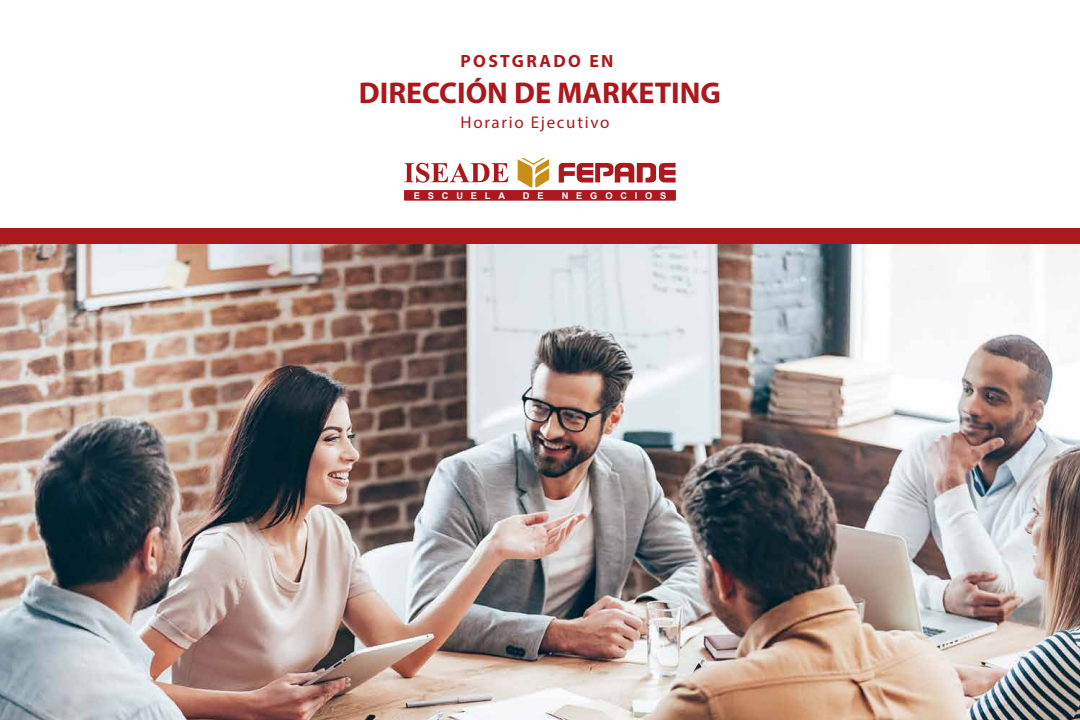
<style>
.page{position:relative;width:1080px;height:720px;background:#fff}
.page>*{position:absolute;margin:0;border:0;box-sizing:border-box;transform-origin:0 0}
.t1{font:700 30.1px "Myriad Pro";color:#ab191e}
.t2{font:700 17.8px "Myriad Pro";letter-spacing:.135em;color:#ab191e}
.t3{font:17px "Myriad Pro";letter-spacing:.1em;color:#ae191e}
.t4{font:700 9.3px "Arial";letter-spacing:.84em;color:#fff}
</style>
<div class="page">
<img style="left:0;top:243px;width:1080px;height:477px">
<svg style="left:404px;top:158px;width:272px;height:30px"></svg>
<div style="left:404px;top:190px;width:272px;height:10px;background:#ab191e"></div>
<div style="left:0;top:228px;width:1080px;height:15px;background:#ab191e"></div>
<p class="t2" style="left:461px;top:49px;width:155px">POSTGRADO EN</p>
<p class="t1" style="left:359px;top:73px;width:364px">DIRECCIÓN DE MARKETING</p>
<p class="t3" style="left:461px;top:112px;width:150px">Horario Ejecutivo</p>
<p class="t4" style="left:414px;top:189px;width:93px">ESCUELA</p>
<p class="t4" style="left:523px;top:189px;width:22px">D E</p>
<p class="t4" style="left:562px;top:189px;width:106px">NEGOCIOS</p>
</div>
